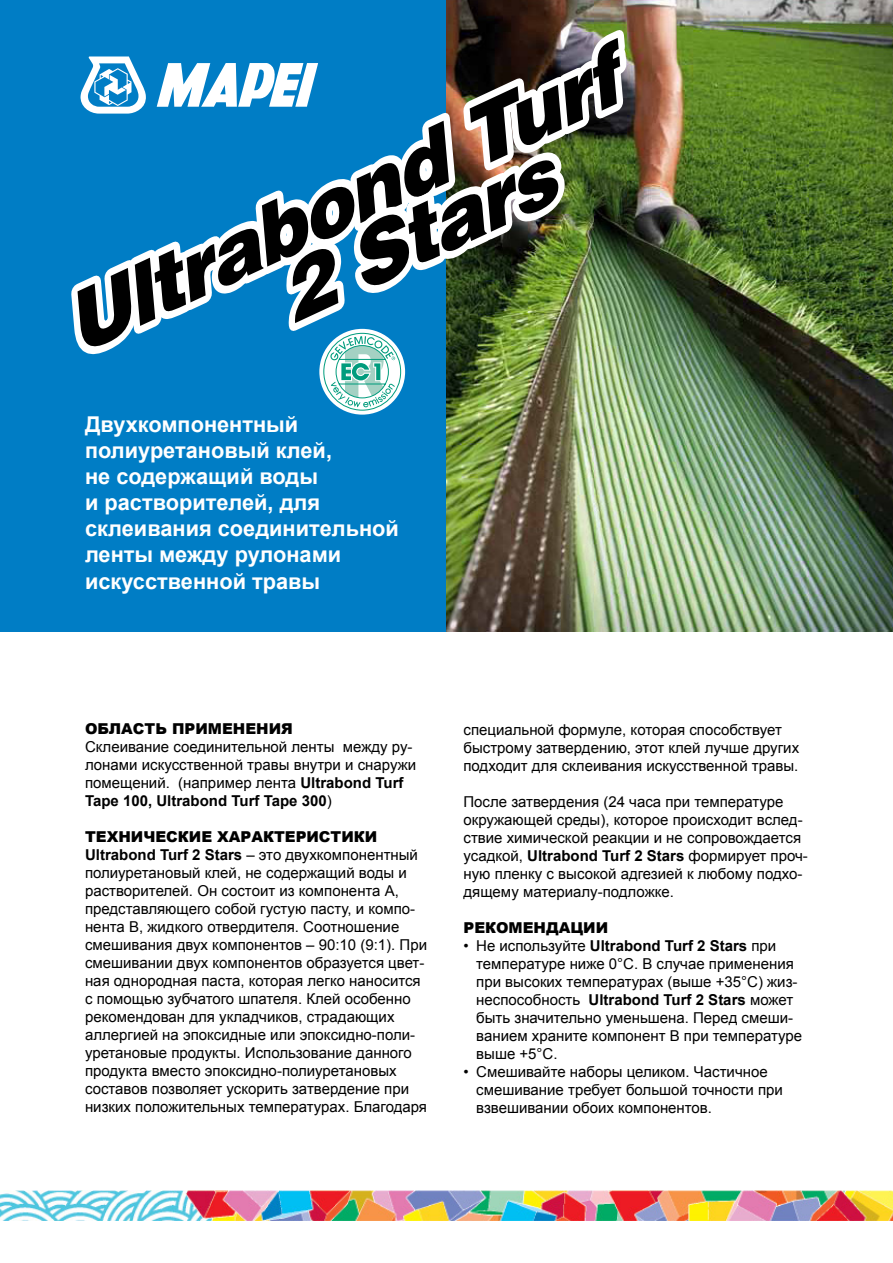
<style>
.page{position:relative;width:893px;height:1263px;background:#fff}
.page>*{position:absolute;margin:0;border:0;box-sizing:border-box;transform-origin:0 0}
.t1{font:italic 900 80.25px/63px "Helios";color:#000}
.t2{font:700 21.75px/26.1px "Arial";color:#fff}
.t3{font:15px/18px "Arial";color:#000}
.t4{font:900 15px "Arial";color:#000}
.s1{font-weight:700}
.s2{font-weight:900}
</style>
<div class="page">
<div style="left:0;top:0;width:893px;height:631px;background:#007dc5"></div>
<img style="left:0;top:1191px;width:893px;height:29px">
<img style="left:446px;top:0;width:447px;height:631px">
<img style="left:71px;top:17px;width:566px;height:394px">
<h1 class="t1" style="left:237px;top:210px;width:399px;text-indent:-206px;rotate:-25deg">Ultrabond Turf<br>2 Stars</h1>
<h2 class="t2" style="left:85px;top:412px;width:315px">Двухкомпонентный полиуретановый клей,<br>не содержащий воды<br>и растворителей, для склеивания соединительной ленты между рулонами искусственной травы</h2>
<p class="t4" style="left:85px;top:718px;width:209px">ОБЛАСТЬ ПРИМЕНЕНИЯ</p>
<p class="t3" style="left:85px;top:738px;width:333px">Склеивание соединительной ленты между ру&shy;лонами искусственной травы внутри и снаружи помещений. (например лента <span class="s1">Ultrabond Turf Tape 100, Ultrabond Turf Tape 300</span>)</p>
<p class="t3" style="left:85px;top:828px;width:344px"><span class="s2">ТЕХНИЧЕСКИЕ ХАРАКТЕРИСТИКИ </span><span class="s1">Ultrabond Turf 2 Stars</span> – это двухкомпонентный полиуретановый клей, не содержащий воды и растворителей. Он состоит из компонента А, представляющего собой густую пасту, и компо&shy;нента B, жидкого отвердителя. Соотношение смешивания двух компонентов – 90:10 (9:1). При смешивании двух компонентов образуется цвет&shy;ная однородная паста, которая легко наносится с помощью зубчатого шпателя. Клей особенно рекомендован для укладчиков, страдающих аллергией на эпоксидные или эпоксидно-поли&shy;уретановые продукты. Использование данного продукта вместо эпоксидно-полиуретановых составов позволяет ускорить затвердение при низких положительных температурах. Благодаря</p>
<p class="t3" style="left:463px;top:720px;width:337px">специальной формуле, которая способствует быстрому затвердению, этот клей лучше других подходит для склеивания искусственной травы.</p>
<p class="t3" style="left:463px;top:792px;width:346px">После затвердения (24 часа при температуре окружающей среды), которое происходит вслед&shy;ствие химической реакции и не сопровождается усадкой, <span class="s1">Ultrabond Turf 2 Stars</span> формирует проч&shy;ную пленку с высокой адгезией к любому подхо&shy;дящему материалу-подложке.</p>
<p class="t4" style="left:463px;top:916px;width:146px">РЕКОМЕНДАЦИИ</p>
<p class="t3" style="left:476px;top:936px;width:327px;text-indent:-13px">• Не используйте <span class="s1">Ultrabond Turf 2 Stars</span> при температуре ниже 0°С. В случае применения при высоких температурах (выше +35°С) жиз&shy;неспособность <span class="s1">Ultrabond Turf 2 Stars</span> может быть значительно уменьшена. Перед смеши&shy;ванием храните компонент В при температуре выше +5°С.</p>
<p class="t3" style="left:476px;top:1062px;width:308px;text-indent:-13px">• Смешивайте наборы целиком. Частичное смешивание требует большой точности при взвешивании обоих компонентов.</p>
</div>
